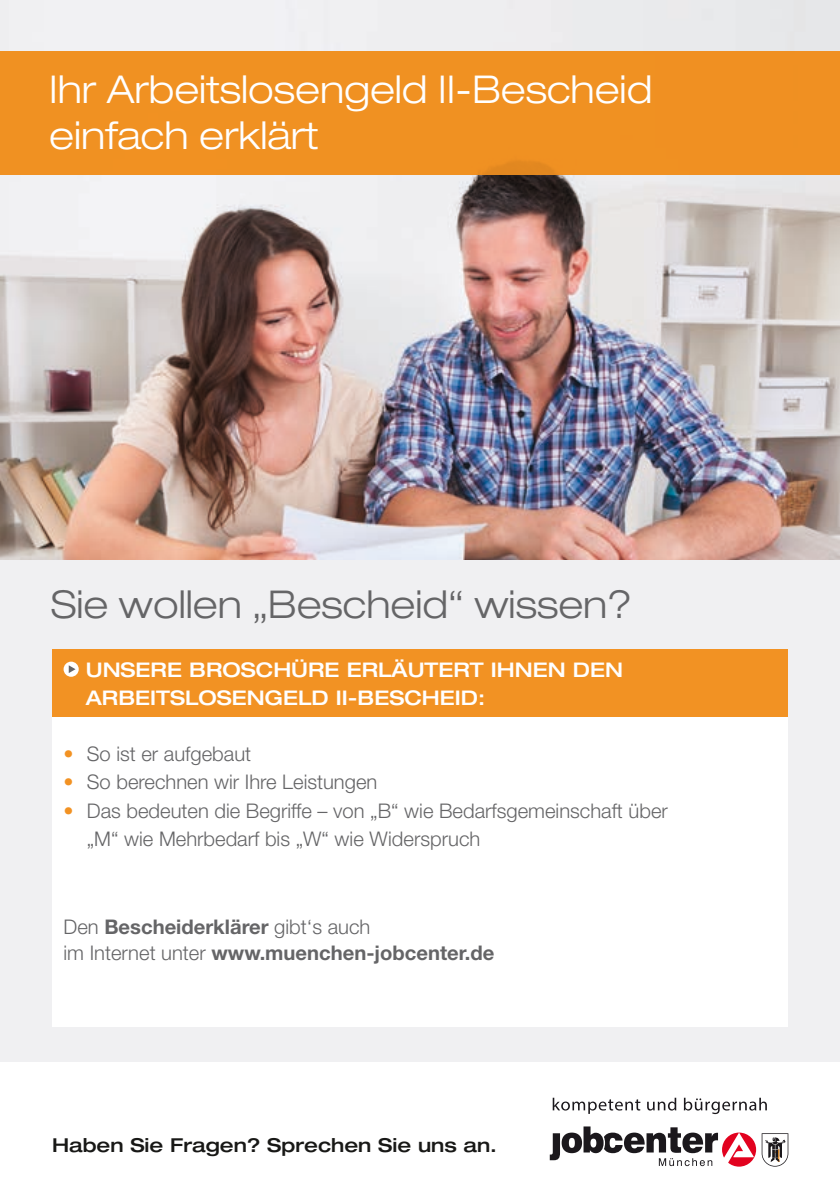
<style>
.page{position:relative;width:840px;height:1191px;background:#fff}
.page>*{position:absolute;margin:0;border:0;box-sizing:border-box;transform-origin:0 0}
.t1{font:300 expanded 38.4px/46px "Helvetica Neue";color:#fff}
.t2{font:300 expanded 38.4px "Helvetica Neue";color:#656567}
.t3{font:300 20.2px/28.2px "Helvetica Neue";color:#656567}
.t4{font:700 20.2px/26px "Helvetica Neue";color:#656567}
.t5{font:500 expanded 20.2px/28.2px "Helvetica Neue";color:#fff}
.t6{font:500 expanded 19.2px "Helvetica Neue";color:#181816}
.t7{font:18px "Helvetica Neue";color:#f29223}
.s1{color:#f29223}
.s2{font-weight:300}
</style>
<div class="page">
<img style="left:0;top:0;width:839px;height:560px">
<div style="left:0;top:560px;width:839px;height:502px;background:#f0f0f2"></div>
<div style="left:53px;top:649px;width:734px;height:377px;background:#fff"></div>
<div style="left:53px;top:649px;width:734px;height:67px;background:#f29223"></div>
<svg style="left:64px;top:661px;width:15px;height:16px"></svg>
<svg style="left:69px;top:665px;width:6px;height:8px"></svg>
<svg style="left:761px;top:1133px;width:26px;height:33px"></svg>
<svg style="left:549px;top:1126px;width:206px;height:40px"></svg>
<svg style="left:552px;top:1097px;width:88px;height:16px"></svg>
<svg style="left:647px;top:1097px;width:29px;height:13px"></svg>
<svg style="left:683px;top:1097px;width:83px;height:17px"></svg>
<div style="left:0;top:52px;width:839px;height:123px;background:#f29223"></div>
<h1 class="t1" style="left:49px;top:66px;width:604px">Ihr Arbeitslosengeld II-Bescheid einfach erklärt</h1>
<h1 class="t2" style="left:51px;top:581px;width:583px">Sie wollen „Bescheid“ wissen?</h1>
<p class="t5" style="left:86px;top:655px;width:538px">UNSERE BROSCHÜRE ERLÄUTERT IHNEN DEN<br>ARBEITSLOSENGELD II-BESCHEID:</p>
<p class="t3" style="left:64px;top:739px;width:189px"><span class="s1">•</span> So ist er aufgebaut</p>
<p class="t3" style="left:64px;top:767px;width:315px"><span class="s1">•</span> So berechnen wir Ihre Leistungen</p>
<p class="t3" style="left:87px;top:796px;width:582px;text-indent:-23px"><span class="s1">•</span> Das bedeuten die Begriffe – von „B“ wie Bedarfsgemeinschaft über „M“ wie Mehrbedarf bis „W“ wie Widerspruch</p>
<p class="t4" style="left:64px;top:913px;width:432px"><span class="s2">Den</span> Bescheiderklärer <span class="s2">gibt‘s auch<br>im Internet unter</span> www.muenchen-jobcenter.de</p>
<p class="t6" style="left:52px;top:1133px;width:446px">Haben Sie Fragen? Sprechen Sie uns an.</p>
<p class="t7" style="left:772px;top:1144px;width:12px">1</p>
</div>
